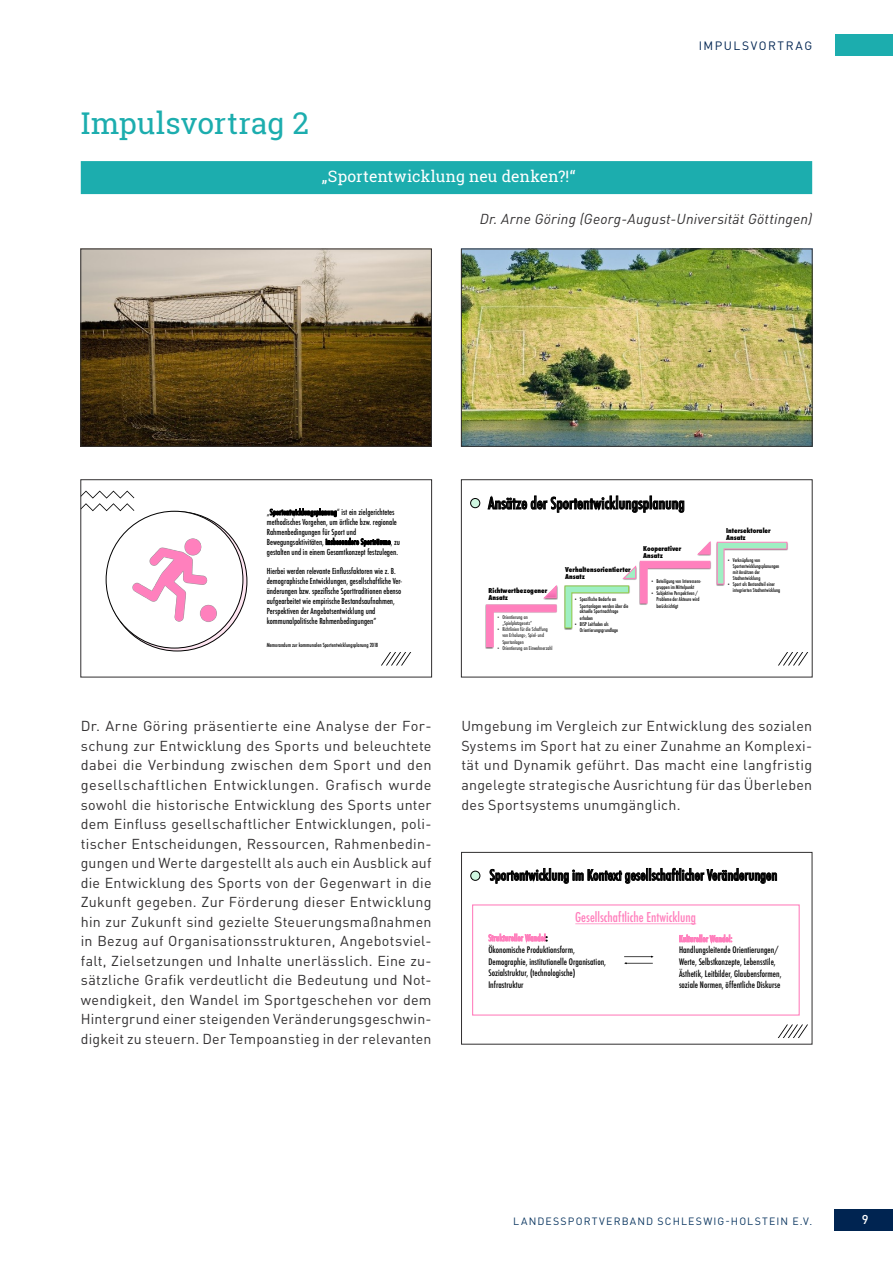
<style>
.page{position:relative;width:893px;height:1263px;background:#fff}
.page>*{position:absolute;margin:0;border:0;box-sizing:border-box;transform-origin:0 0}
.t1{font:30px "Roboto Slab";letter-spacing:.005em;color:#1cadae}
.t2{font:500 condensed 15.75px "Futura";color:#000}
.t3{font:15.75px "Roboto Slab";letter-spacing:.01em;color:#fff}
.Fließtext{font:14.25px/19.5px "DINOT";letter-spacing:.015em;color:#312f30;text-align:justify}
.t4{font:500 condensed 14.25px "Futura";color:#000}
.Fließtext-2{font:italic 14.25px "DINOT";letter-spacing:.015em;color:#312f30}
.t5{font:500 condensed 13.2px "Futura";color:#ff80bd}
.t6{font:500 12.75px "DINOT";color:#fff}
.t7{font:12px "DINOT";letter-spacing:.13em;color:#002451}
.t8{font:10.5px "DINOT";letter-spacing:.115em;color:#0c3761}
.t9{font:500 condensed 8.7px/11.6px "Futura";color:#000}
.t10{font:500 condensed 8.55px "Futura";color:#ff80bd}
.t11{font:500 condensed 8.1px/9.9px "Futura";color:#000}
.t12{font:500 condensed 7.95px "Futura";color:#000}
.t13{font:800 condensed 6.6px/6.9px "Futura";color:#000}
.t14{font:500 condensed 5.55px "Futura";color:#000}
.t15{font:500 condensed 5.1px/6.1px "Futura";color:#000}
.t16{font:500 condensed 5.1px/6.1px "Futura";color:#2d2d2d}
.s1{font-size:8.1px}
.s2{font-size:7.95px}
.s3{font-family:"Arial";font-weight:400;font-stretch:normal}
.s4{color:#000}
</style>
<div class="page">
<div style="left:835px;top:1209px;width:58px;height:21px;background:#002451"></div>
<div style="left:835px;top:34px;width:58px;height:22px;background:#1cadae"></div>
<div style="left:81px;top:161px;width:731px;height:33px;background:#1cadae"></div>
<img style="left:83px;top:251px;width:347px;height:193px">
<div style="left:81px;top:249px;width:351px;height:197px;border:1px solid #312f30"></div>
<img style="left:463px;top:251px;width:347px;height:193px">
<div style="left:461px;top:249px;width:351px;height:197px;border:1px solid #312f30"></div>
<div style="left:108px;top:512px;width:139px;height:139px;background:#ff80bd;border-radius:50%;opacity:.2"></div>
<div style="left:106px;top:511px;width:137px;height:137px;background:#fff;border-radius:50%"></div>
<svg style="left:83px;top:491px;width:51px;height:20px"></svg>
<img style="left:132px;top:538px;width:85px;height:84px">
<svg style="left:381px;top:652px;width:30px;height:13px"></svg>
<div style="left:81px;top:479px;width:351px;height:198px;border:1px solid #312f30"></div>
<svg style="left:778px;top:652px;width:30px;height:13px"></svg>
<div style="left:471px;top:498px;width:9px;height:10px;background:#cff7e1;border-radius:50%"></div>
<div style="left:470px;top:498px;width:10px;height:10px;border:1px solid #000;border-radius:50%"></div>
<img style="left:485px;top:604px;width:72px;height:45px">
<svg style="left:486px;top:605px;width:70px;height:42px"></svg>
<img style="left:543px;top:585px;width:15px;height:15px">
<svg style="left:544px;top:586px;width:12px;height:12px"></svg>
<img style="left:564px;top:585px;width:9px;height:45px">
<img style="left:640px;top:560px;width:71px;height:10px">
<svg style="left:565px;top:561px;width:145px;height:67px"></svg>
<img style="left:697px;top:541px;width:14px;height:15px">
<svg style="left:698px;top:542px;width:12px;height:12px"></svg>
<img style="left:716px;top:541px;width:72px;height:45px">
<svg style="left:717px;top:542px;width:70px;height:42px"></svg>
<div style="left:461px;top:479px;width:351px;height:198px;border:1px solid #312f30"></div>
<svg style="left:778px;top:1024px;width:30px;height:14px"></svg>
<div style="left:471px;top:871px;width:9px;height:9px;background:#cff7e1;border-radius:50%"></div>
<div style="left:470px;top:871px;width:10px;height:10px;border:1px solid #000;border-radius:50%"></div>
<div style="left:472px;top:904px;width:328px;height:111px;border:1px solid #ff80bd"></div>
<svg style="left:624px;top:956px;width:29px;height:8px"></svg>
<svg style="left:575px;top:923px;width:121px;height:1px"></svg>
<div style="left:461px;top:852px;width:351px;height:192px;border:1px solid #312f30"></div>
<p class="t7" style="left:699px;top:37px;width:115px">IMPULSVORTRAG</p>
<h1 class="t1" style="left:81px;top:102px;width:230px">Impulsvortrag 2</h1>
<h2 class="t3" style="left:322px;top:166px;width:255px">„Sportentwicklung neu denken?!“</h2>
<p class="Fließtext-2" style="left:480px;top:210px;width:334px">Dr. Arne Göring (Georg-August-Universität Göttingen)</p>
<p class="t12" style="left:267px;top:507px;width:129px"><span class="s1">„</span>Sportentwicklungsplanung<span class="s1">“ ist ein zielgerichtetes</span></p>
<p class="t11" style="left:267px;top:517px;width:135px">methodisches Vorgehen, um örtliche bzw. regionale Rahmenbedingungen für Sport und Bewegungsaktivitäten, <span class="s2">insbesondere Sporträume</span>, zu gestalten und in einem Gesamtkonzept festzulegen.</p>
<p class="t11" style="left:267px;top:566px;width:137px">Hierbei werden relevante Einflussfaktoren wie z. B. demographische Entwicklungen, gesellschaftliche Ver&shy;änderungen bzw. spezifische Sporttraditionen ebenso aufgearbeitet wie empirische Bestandsaufnahmen, Perspektiven der Angebotsentwicklung und kommunalpolitische Rahmenbedingungen”</p>
<p class="t14" style="left:267px;top:641px;width:113px">Memorandum zur kommunalen Sportentwicklungsplanung 2018</p>
<p class="t2" style="left:488px;top:493px;width:198px">Ansätze der Sportentwicklungsplanung</p>
<p class="t13" style="left:488px;top:588px;width:60px">Richtwertbezogener<br>Ansatz</p>
<p class="t16" style="left:502px;top:614px;width:31px;text-indent:-5px"><span class="s3">•</span> Orientierung an „Spielplatzgesetz“</p>
<p class="t16" style="left:502px;top:626px;width:47px;text-indent:-5px"><span class="s3">•</span> Richtlinien für die Schaffung von Erholungs-, Spiel- und<br>Sportanlagen</p>
<p class="t16" style="left:497px;top:645px;width:57px"><span class="s3">•</span> Orientierung an Einwohnerzahl</p>
<p class="t13" style="left:565px;top:566px;width:67px">Verhaltensorientierter<br>Ansatz</p>
<p class="t15" style="left:580px;top:596px;width:50px;text-indent:-5px"><span class="s3">•</span> Spezifische Bedarfe an<br>Sportanlagen werden über die aktuelle Sportnachfrage erhoben</p>
<p class="t15" style="left:580px;top:621px;width:40px;text-indent:-5px"><span class="s3">•</span> BISP Leitfaden als<br>Orientierungsgrundlage</p>
<p class="t13" style="left:643px;top:545px;width:40px">Kooperativer<br>Ansatz</p>
<p class="t15" style="left:651px;top:578px;width:51px;text-align:center"><span class="s3">•</span> Beteiligung von Interessens&shy;gruppen im Mittelpunkt</p>
<p class="t15" style="left:656px;top:590px;width:45px;text-indent:-5px"><span class="s3">•</span> Subjektive Perspektiven /<br>Probleme der Akteure wird berücksichtigt</p>
<p class="t13" style="left:726px;top:527px;width:46px">Intersektoraler<br>Ansatz</p>
<p class="t15" style="left:733px;top:557px;width:48px;text-indent:-5px"><span class="s3">•</span> Verknüpfung von<br>Sportentwicklungsplanungen mit Ansätzen der<br>Stadtentwicklung</p>
<p class="t15" style="left:733px;top:581px;width:49px;text-indent:-5px"><span class="s3">•</span> Sport als Bestandteil einer integrierten Stadtentwicklung</p>
<p class="Fließtext" style="left:81px;top:716px;width:352px">Dr. Arne Göring präsentierte eine Analyse der For&shy;schung zur Entwicklung des Sports und beleuchtete dabei die Verbindung zwischen dem Sport und den gesellschaftlichen Entwicklungen. Grafisch wurde sowohl die historische Entwicklung des Sports unter dem Einfluss gesellschaftlicher Entwicklungen, poli&shy;tischer Entscheidungen, Ressourcen, Rahmenbedin&shy;gungen und Werte dargestellt als auch ein Ausblick auf die Entwicklung des Sports von der Gegenwart in die Zukunft gegeben. Zur Förderung dieser Entwicklung hin zur Zukunft sind gezielte Steuerungsmaßnahmen in Bezug auf Organisationsstrukturen, Angebotsviel&shy;falt, Zielsetzungen und Inhalte unerlässlich. Eine zu&shy;sätzliche Grafik verdeutlicht die Bedeutung und Not&shy;wendigkeit, den Wandel im Sportgeschehen vor dem Hintergrund einer steigenden Veränderungsgeschwin&shy;digkeit zu steuern. Der Tempoanstieg in der relevanten</p>
<p class="Fließtext" style="left:461px;top:716px;width:352px">Umgebung im Vergleich zur Entwicklung des sozialen Systems im Sport hat zu einer Zunahme an Komplexi&shy;tät und Dynamik geführt. Das macht eine langfristig angelegte strategische Ausrichtung für das Überleben des Sportsystems unumgänglich.</p>
<p class="t4" style="left:489px;top:866px;width:289px">Sportentwicklung im Kontext gesellschaftlicher Veränderungen</p>
<p class="t5" style="left:575px;top:909px;width:122px">Gesellschaftliche Entwicklung</p>
<p class="t10" style="left:488px;top:932px;width:61px">Struktureller Wandel<span class="s4">:</span></p>
<p class="t9" style="left:488px;top:944px;width:119px">Ökonomische Produktionsform,<br>Demographie, institutionelle Organisation,<br>Sozialstruktur, (technologische)<br>Infrastruktur</p>
<p class="t10" style="left:679px;top:933px;width:55px">Kultureller Wandel:</p>
<p class="t9" style="left:679px;top:944px;width:104px">Handlungsleitende Orientierungen/ Werte, Selbstkonzepte, Lebensstile, Ästhetik, Leitbilder, Glaubensformen, soziale Normen, öffentliche Diskurse</p>
<p class="t8" style="left:513px;top:1214px;width:300px">LANDESSPORTVERBAND SCHLESWIG-HOLSTEIN E.V.</p>
<p class="t6" style="left:862px;top:1211px;width:8px">9</p>
</div>
